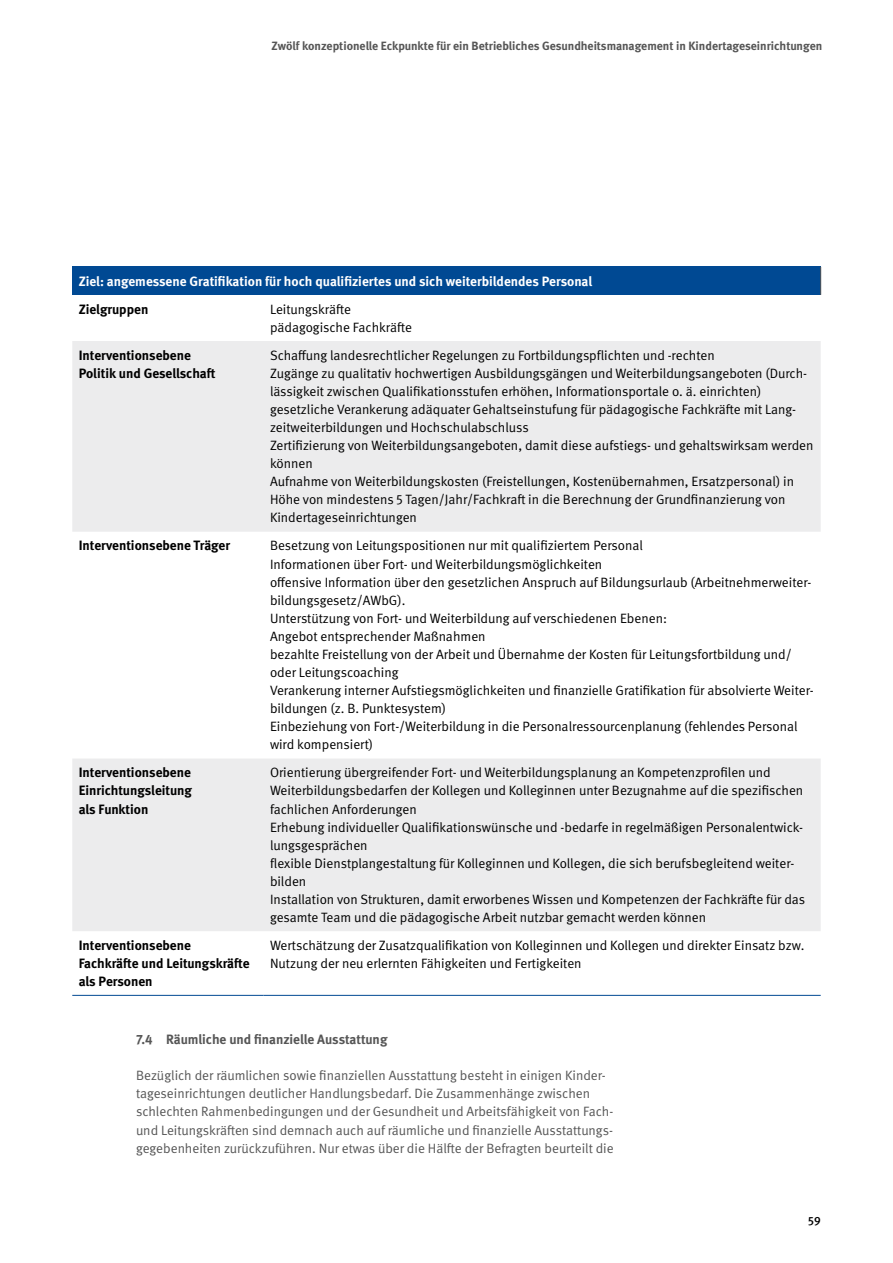
<style>
.page{position:relative;width:893px;height:1263px;background:#fff}
.page>*{position:absolute;margin:0;border:0;box-sizing:border-box;transform-origin:0 0}
.t1{font:13.5px/18.1px "DGUV Meta";color:#000}
.t2{font:13.5px/18.1px "DGUV Meta";color:#565656}
.t3{font:700 13.5px/18.1px "DGUV Meta";color:#000}
.t4{font:700 13.5px "DGUV Meta";color:#fff}
.t5{font:700 13.5px "DGUV Meta";color:#565656}
.t6{font:700 12px "DGUV Meta";color:#565656}
.t7{font:500 12px "DGUV Meta";color:#000}
</style>
<div class="page">
<div style="left:72px;top:267px;width:749px;height:28px;background:#004993"></div>
<svg style="left:72px;top:341px;width:749px;height:590px;fill:#ececed"></svg>
<svg style="left:820px;top:267px;width:1px;height:28px"></svg>
<hr style="left:72px;top:995px;width:192px;height:1px;background:#004993">
<hr style="left:264px;top:995px;width:557px;height:1px;background:#004993">
<p class="t6" style="left:272px;top:39px;width:552px">Zwölf konzeptionelle Eckpunkte für ein Betriebliches Gesundheitsmanagement in Kindertageseinrichtungen</p>
<p class="t4" style="left:79px;top:273px;width:515px">Ziel: angemessene Gratifikation für hoch qualifiziertes und sich weiterbildendes Personal</p>
<p class="t3" style="left:79px;top:300px;width:71px">Zielgruppen</p>
<p class="t1" style="left:270px;top:300px;width:143px">Leitungskräfte pädagogische Fachkräfte</p>
<p class="t3" style="left:79px;top:346px;width:138px">Interventionsebene<br>Politik und Gesellschaft</p>
<p class="t1" style="left:270px;top:346px;width:545px">Schaffung landesrechtlicher Regelungen zu Fortbildungspflichten und -rechten<br>Zugänge zu qualitativ hochwertigen Ausbildungsgängen und Weiterbildungsangeboten (Durch&shy;lässigkeit zwischen Qualifikationsstufen erhöhen, Informationsportale o. ä. einrichten) gesetzliche Verankerung adäquater Gehaltseinstufung für pädagogische Fachkräfte mit Lang&shy;zeitweiterbildungen und Hochschulabschluss<br>Zertifizierung von Weiterbildungsangeboten, damit diese aufstiegs- und gehaltswirksam werden können<br>Aufnahme von Weiterbildungskosten (Freistellungen, Kostenübernahmen, Ersatzpersonal) in Höhe von mindestens 5 Tagen/Jahr/Fachkraft in die Berechnung der Grundfinanzierung von Kindertageseinrichtungen</p>
<p class="t3" style="left:79px;top:537px;width:153px">Interventionsebene Träger</p>
<p class="t1" style="left:270px;top:537px;width:545px">Besetzung von Leitungspositionen nur mit qualifiziertem Personal<br>Informationen über Fort- und Weiterbildungsmöglichkeiten<br>offensive Information über den gesetzlichen Anspruch auf Bildungsurlaub (Arbeitnehmerweiter&shy;bildungsgesetz/AWbG).<br>Unterstützung von Fort- und Weiterbildung auf verschiedenen Ebenen:<br>Angebot entsprechender Maßnahmen<br>bezahlte Freistellung von der Arbeit und Übernahme der Kosten für Leitungsfortbildung und/ oder Leitungscoaching<br>Verankerung interner Aufstiegsmöglichkeiten und finanzielle Gratifikation für absolvierte Weiter&shy;bildungen (z. B. Punktesystem)<br>Einbeziehung von Fort-/Weiterbildung in die Personalressourcenplanung (fehlendes Personal wird kompensiert)</p>
<p class="t3" style="left:79px;top:764px;width:115px;text-align:justify">Interventionsebene Einrichtungsleitung als Funktion</p>
<p class="t1" style="left:270px;top:764px;width:537px">Orientierung übergreifender Fort- und Weiterbildungsplanung an Kompetenzprofilen und Weiterbildungsbedarfen der Kollegen und Kolleginnen unter Bezugnahme auf die spezifischen fachlichen Anforderungen<br>Erhebung individueller Qualifikationswünsche und -bedarfe in regelmäßigen Personalentwick&shy;lungsgesprächen<br>flexible Dienstplangestaltung für Kolleginnen und Kollegen, die sich berufsbegleitend weiter&shy;bilden<br>Installation von Strukturen, damit erworbenes Wissen und Kompetenzen der Fachkräfte für das gesamte Team und die pädagogische Arbeit nutzbar gemacht werden können</p>
<p class="t3" style="left:79px;top:937px;width:173px">Interventionsebene<br>Fachkräfte und Leitungskräfte als Personen</p>
<p class="t1" style="left:270px;top:937px;width:536px">Wertschätzung der Zusatzqualifikation von Kolleginnen und Kollegen und direkter Einsatz bzw.<br>Nutzung der neu erlernten Fähigkeiten und Fertigkeiten</p>
<p class="t5" style="left:136px;top:1031px;width:253px">7.4 Räumliche und finanzielle Ausstattung</p>
<p class="t2" style="left:136px;top:1067px;width:479px">Bezüglich der räumlichen sowie finanziellen Ausstattung besteht in einigen Kinder&shy;tageseinrichtungen deutlicher Handlungsbedarf. Die Zusammenhänge zwischen schlechten Rahmenbedingungen und der Gesundheit und Arbeitsfähigkeit von Fach&shy;und Leitungskräften sind demnach auch auf räumliche und finanzielle Ausstattungs&shy;gegebenheiten zurückzuführen. Nur etwas über die Hälfte der Befragten beurteilt die</p>
<p class="t7" style="left:808px;top:1213px;width:14px">59</p>
</div>
